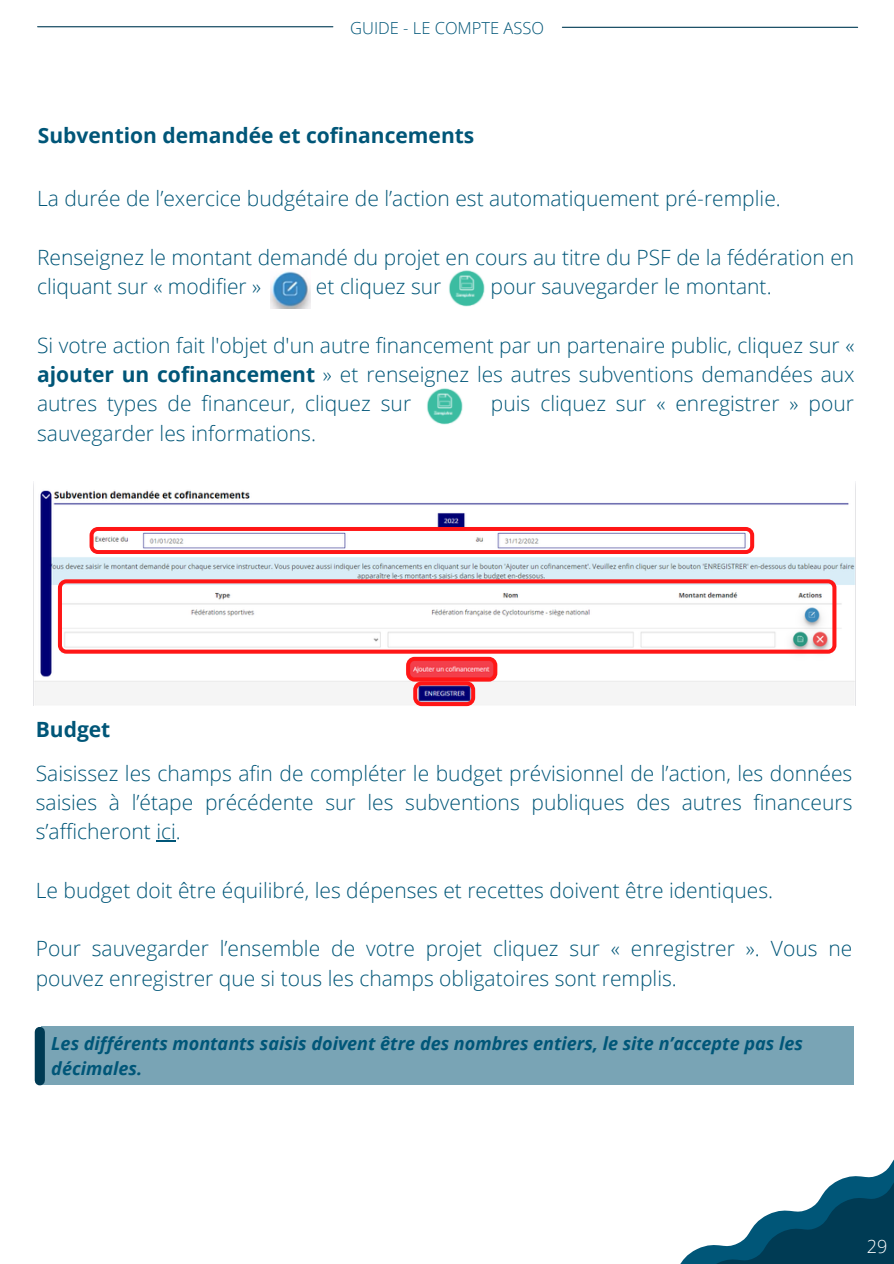
<style>
.page{position:relative;width:894px;height:1264px;background:#fff}
.page>*{position:absolute;margin:0;border:0;box-sizing:border-box;transform-origin:0 0}
.t1{font:300 21px/29.2px "Open Sans";color:#005678}
.t2{font:700 21px "Open Sans";color:#005678}
.t3{font:italic 700 18px/24.8px "Open Sans";color:#005678}
.t4{font:300 18px "Open Sans";color:#fff}
.t5{font:300 16.5px "Open Sans";color:#005678}
.s1{font-weight:700}
</style>
<div class="page">
<hr style="left:38px;top:26px;width:295px;height:1px;background:#003b54">
<hr style="left:562px;top:27px;width:295px;height:1px;background:#003b54">
<svg style="left:681px;top:1161px;width:212px;height:102px"></svg>
<img style="left:449px;top:270px;width:36px;height:37px">
<img style="left:270px;top:271px;width:41px;height:38px">
<img style="left:427px;top:388px;width:36px;height:36px">
<img style="left:34px;top:490px;width:820px;height:215px">
<svg style="left:89px;top:527px;width:665px;height:27px"></svg>
<svg style="left:58px;top:579px;width:778px;height:74px"></svg>
<svg style="left:406px;top:657px;width:91px;height:49px"></svg>
<svg style="left:156px;top:840px;width:20px;height:1px"></svg>
<div style="left:41px;top:1026px;width:812px;height:59px;background:#79a4b5"></div>
<div style="left:35px;top:1031px;width:10px;height:49px;background:#003b54"></div>
<p class="t5" style="left:350px;top:16px;width:195px">GUIDE - LE COMPTE ASSO</p>
<p class="t2" style="left:38px;top:121px;width:438px">Subvention demandée et cofinancements</p>
<p class="t1" style="left:37px;top:183px;width:745px">La durée de l’exercice budgétaire de l’action est automatiquement pré-remplie.</p>
<p class="t1" style="left:37px;top:242px;width:818px">Renseignez le montant demandé du projet en cours au titre du PSF de la fédération en cliquant sur « modifier »</p>
<p class="t1" style="left:316px;top:271px;width:127px">et cliquez sur</p>
<p class="t1" style="left:490px;top:271px;width:282px">pour sauvegarder le montant.</p>
<p class="t1" style="left:37px;top:330px;width:819px;text-align:justify">Si votre action fait l'objet d'un autre financement par un partenaire public, cliquez sur « <span class="s1">ajouter un cofinancement</span> » et renseignez les autres subventions demandées aux autres types de financeur, cliquez sur</p>
<p class="t1" style="left:491px;top:388px;width:364px">puis cliquez sur « enregistrer » pour</p>
<p class="t1" style="left:37px;top:418px;width:280px">sauvegarder les informations.</p>
<p class="t2" style="left:36px;top:714px;width:76px">Budget</p>
<p class="t1" style="left:36px;top:757px;width:818px;text-align:justify">Saisissez les champs afin de compléter le budget prévisionnel de l’action, les données saisies à l’étape précédente sur les subventions publiques des autres financeurs s’afficheront ici.</p>
<p class="t1" style="left:36px;top:875px;width:738px">Le budget doit être équilibré, les dépenses et recettes doivent être identiques.</p>
<p class="t1" style="left:36px;top:933px;width:817px">Pour sauvegarder l’ensemble de votre projet cliquez sur « enregistrer ». Vous ne pouvez enregistrer que si tous les champs obligatoires sont remplis.</p>
<p class="t3" style="left:51px;top:1030px;width:753px">Les différents montants saisis doivent être des nombres entiers, le site n’accepte pas les décimales.</p>
<p class="t4" style="left:866px;top:1233px;width:22px">29</p>
</div>
